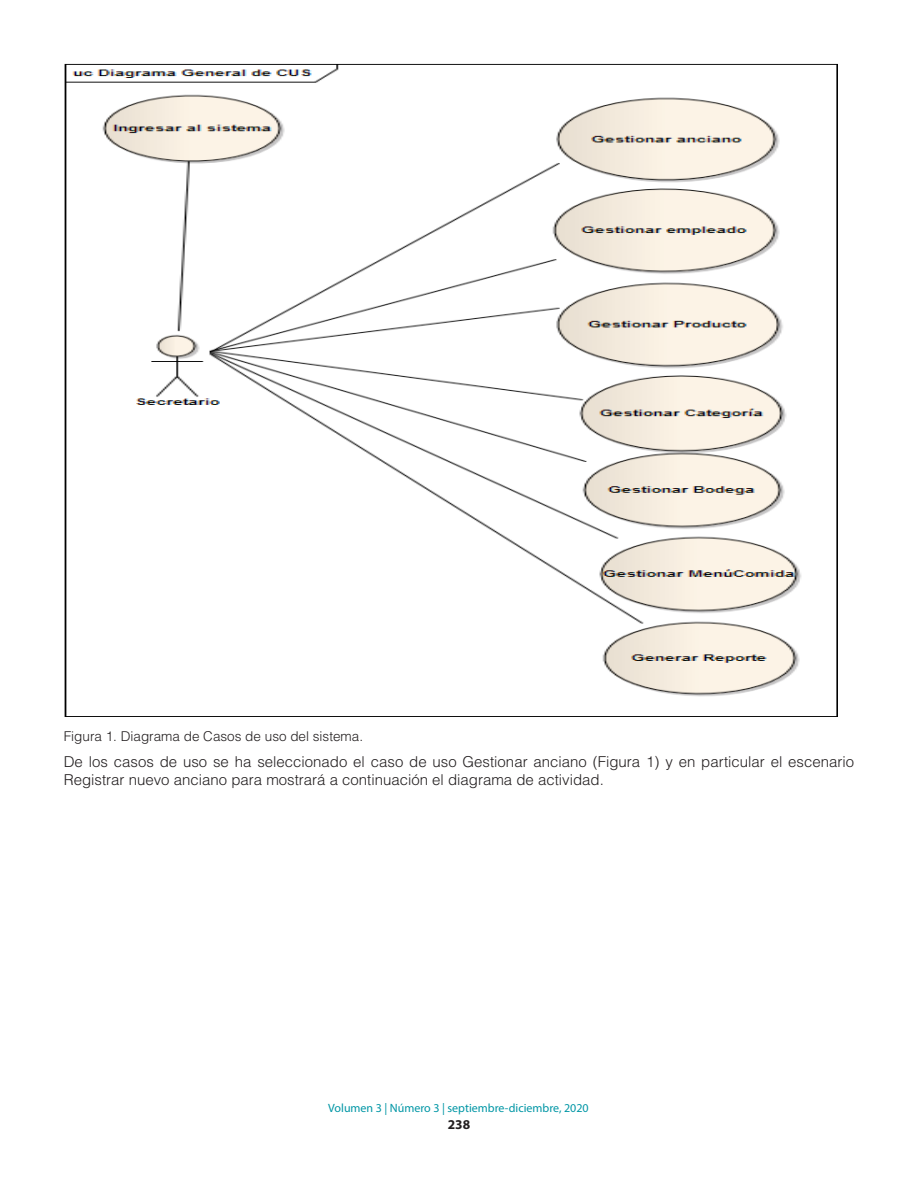
<style>
.page{position:relative;width:918px;height:1188px;background:#fff}
.page>*{position:absolute;margin:0;border:0;box-sizing:border-box;transform-origin:0 0}
.TEXTO{font:300 15px/18px "Helvetica LT Std";color:#231f20}
.pie_de_foto{font:300 13.5px "Helvetica LT Std";color:#231f20}
.t1{font:700 13.5px "Myriad Pro";color:#231f20}
.t2{font:12px "Myriad Pro";color:#0096a5}
</style>
<div class="page">
<img style="left:64px;top:64px;width:773px;height:652px">
<p class="pie_de_foto" style="left:64px;top:728px;width:301px">Figura 1. Diagrama de Casos de uso del sistema.</p>
<p class="TEXTO" style="left:64px;top:753px;width:792px">De los casos de uso se ha seleccionado el caso de uso Gestionar anciano (Figura 1) y en particular el escenario<br>Registrar nuevo anciano para mostrará a continuación el diagrama de actividad.</p>
<p class="t2" style="left:328px;top:1101px;width:262px">Volumen 3 | Número 3 | septiembre-diciembre, 2020</p>
<p class="t1" style="left:448px;top:1116px;width:24px">238</p>
</div>
